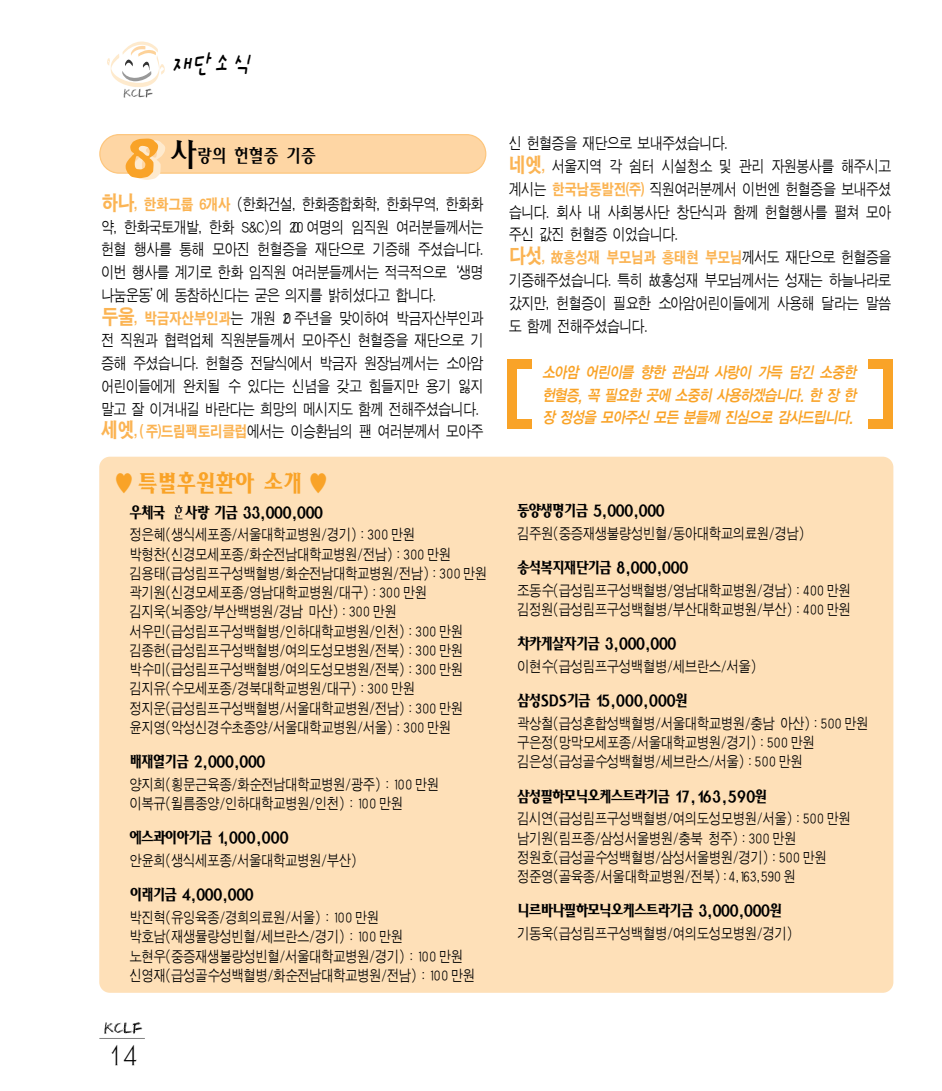
<style>
.page{position:relative;width:942px;height:1091px;background:#fff}
.page>*{position:absolute;margin:0;border:0;box-sizing:border-box;transform-origin:0 0}
.t1{font:52.5px "Sand";color:#f9a328;scale:1.08 1}
.t2{font:italic 35px "San Ks M";color:#000;scale:.8 1}
.t3{font:24.5px "Sapph IIL";color:#000;scale:.8 1}
.t4{font:22.75px "Sapph IIB";color:#f9a328;scale:.85 1}
.t5{font:17.5px "Sapph IIM";color:#000;scale:.85 1}
.t6{font:15.75px/22.8px "J Cmg J";letter-spacing:-.075em;color:#000;scale:.85 1}
.t7{font:italic 15.75px/22.8px "YGO14";color:#f9a328;text-align:justify;scale:.85 1}
.t8{font:15.75px "J Cbg K";letter-spacing:-.08em;color:#fbb454;scale:.85 1}
.t9{font:14.88px/19.2px "J Cmg J";letter-spacing:-.05em;color:#000;scale:.85 1}
.t10{font:14.88px "Sapph IIB";letter-spacing:-.075em;color:#000;scale:.85 1}
.s1{color:#feeace}
.s2{font-size:31.5px}
.s3{font-family:"J Cbg K";font-size:21px;color:#fbb454}
.s4{font-family:"J Cbg K";color:#fbb454}
.s5{font-family:"J Cmg J";font-size:24.5px}
.s6{font-size:21px}
.s7{font-family:"J Cmg J";color:#000}
</style>
<div class="page">
<hr style="left:99px;top:1037px;width:46px;height:1px;background:#808080">
<svg style="left:104px;top:1022px;width:38px;height:11px"></svg>
<svg style="left:107px;top:41px;width:58px;height:57px"></svg>
<div style="left:99px;top:456px;width:794px;height:536px;background:#fee0b8;border-radius:11px"></div>
<svg style="left:175px;top:505px;width:8px;height:14px"></svg>
<div style="left:100px;top:135px;width:386px;height:38px;background:#fed6a4;border-radius:19px"></div>
<div style="left:99px;top:134px;width:387px;height:40px;border:1px solid #fdc67d;border-radius:19px"></div>
<div style="left:507px;top:359px;width:25px;height:10px;background:#f9a328"></div>
<div style="left:507px;top:418px;width:25px;height:10px;background:#f9a328"></div>
<div style="left:507px;top:359px;width:10px;height:59px;background:#f9a328"></div>
<div style="left:868px;top:418px;width:25px;height:10px;background:#f9a328"></div>
<div style="left:868px;top:359px;width:25px;height:10px;background:#f9a328"></div>
<div style="left:883px;top:369px;width:10px;height:59px;background:#f9a328"></div>
<h2 class="t2" style="left:171px;top:51px;width:107px">재단소식</h2>
<h1 class="t1" style="left:121px;top:134px;width:43px">8<span class="s1">8</span></h1>
<p class="t5" style="left:170px;top:147px;width:173px"><span class="s2">사</span>랑의 헌혈증 기증</p>
<p class="t6" style="left:101px;top:194px;width:452px"><span class="s3">하나</span><span class="s4">, 한화그룹 6개사</span> (한화건설, 한화종합화학, 한화무역, 한화화 약, 한화국토개발, 한화 S&amp;C)의 200 여명의 임직원 여러분들께서는 헌혈 행사를 통해 모아진 헌혈증을 재단으로 기증해 주셨습니다. 이번 행사를 계기로 한화 임직원 여러분들께서는 적극적으로‘생명 나눔운동’에 동참하신다는 굳은 의지를 밝히셨다고 합니다.<br><span class="s3">두울</span><span class="s4">, 박금자산부인과</span>는 개원 20 주년을 맞이하여 박금자산부인과 전 직원과 협력업체 직원분들께서 모아주신 현혈증을 재단으로 기 증해 주셨습니다. 헌혈증 전달식에서 박금자 원장님께서는 소아암 어린이들에게 완치될 수 있다는 신념을 갖고 힘들지만 용기 잃지 말고 잘 이겨내길 바란다는 희망의 메시지도 함께 전해주셨습니다. <span class="s3">세엣</span><span class="s4">, ( 주)드림팩토리클럽</span>에서는 이승환님의 팬 여러분께서 모아주</p>
<h3 class="t4" style="left:113px;top:473px;width:255px"><span class="s5">♥</span> 특별후원환아 소개 <span class="s5">♥</span></h3>
<p class="t10" style="left:129px;top:505px;width:44px">우체국</p>
<p class="t10" style="left:185px;top:505px;width:164px">사랑 기금 33,000,000</p>
<p class="t9" style="left:129px;top:526px;width:422px">정은혜(생식세포종/서울대학교병원/경기) : 300 만원 박형찬(신경모세포종/화순전남대학교병원/전남) : 300 만원 김용태(급성림프구성백혈병/화순전남대학교병원/전남) : 300 만원 곽기원(신경모세포종/영남대학교병원/대구) : 300 만원 김지욱(뇌종양/부산백병원/경남 마산) : 300 만원 서우민(급성림프구성백혈병/인하대학교병원/인천) : 300 만원 김종헌(급성림프구성백혈병/여의도성모병원/전북) : 300 만원 박수미(급성림프구성백혈병/여의도성모병원/전북) : 300 만원 김지유(수모세포종/경북대학교병원/대구) : 300 만원 정지운(급성림프구성백혈병/서울대학교병원/전남) : 300 만원 윤지영(악성신경수초종양/서울대학교병원/서울) : 300 만원</p>
<p class="t10" style="left:129px;top:754px;width:162px">배재열기금 2,000,000</p>
<p class="t9" style="left:129px;top:775px;width:366px">양지희(횡문근육종/화순전남대학교병원/광주) : 10 0 만원 이복규(윌름종양/인하대학교병원/인천) : 10 0 만원</p>
<p class="t10" style="left:129px;top:831px;width:189px">에스콰이아기금 1,000,000</p>
<p class="t9" style="left:129px;top:851px;width:269px">안윤희(생식세포종/서울대학교병원/부산)</p>
<p class="t10" style="left:129px;top:887px;width:148px">이래기금 4,000,000</p>
<p class="t9" style="left:129px;top:908px;width:408px">박진혁(유잉육종/경희의료원/서울) : 10 0 만원 박호남(재생뮬량성빈혈/세브란스/경기) : 10 0 만원 노현우(중증재생불량성빈혈/서울대학교병원/경기) : 10 0 만원 신영재(급성골수성백혈병/화순전남대학교병원/전남) : 10 0 만원</p>
<p class="t6" style="left:508px;top:133px;width:452px">신 헌혈증을 재단으로 보내주셨습니다.<br><span class="s3">네엣</span><span class="s4">,</span> 서울지역 각 쉼터 시설청소 및 관리 자원봉사를 해주시고 계시는 <span class="s4">한국남동발전(주)</span> 직원여러분께서 이번엔 헌혈증을 보내주셨 습니다. 회사 내 사회봉사단 창단식과 함께 헌혈행사를 펼쳐 모아 주신 값진 헌혈증 이었습니다.</p>
<p class="t8" style="left:508px;top:250px;width:452px"><span class="s6">다섯</span>, 故홍성재 부모님과 홍태현 부모님<span class="s7">께서도 재단으로 헌혈증을</span></p>
<p class="t6" style="left:508px;top:270px;width:452px;text-align:justify">기증해주셨습니다. 특히 故홍성재 부모님께서는 성재는 하늘나라로 갔지만, 헌혈증이 필요한 소아암어린이들에게 사용해 달라는 말씀 도 함께 전해주셨습니다.</p>
<p class="t7" style="left:542px;top:361px;width:375px">소아암 어린이를 향한 관심과 사랑이 가득 담긴 소중한 헌혈증, 꼭 필요한 곳에 소중히 사용하겠습니다. 한 장 한 장 정성을 모아주신 모든 분들께 진심으로 감사드립니다.</p>
<p class="t10" style="left:517px;top:504px;width:175px">동양생명기금 5,000,000</p>
<p class="t9" style="left:517px;top:524px;width:340px">김주원(중증재생불량성빈혈/동아대학교의료원/경남)</p>
<p class="t10" style="left:517px;top:560px;width:203px">송석복지재단기금 8,000,000</p>
<p class="t9" style="left:517px;top:581px;width:394px">조동수(급성림프구성백혈병/영남대학교병원/경남) : 400 만원 김정원(급성림프구성백혈병/부산대학교병원/부산) : 400 만원</p>
<p class="t10" style="left:517px;top:637px;width:189px">차카게살자기금 3,000,000</p>
<p class="t9" style="left:517px;top:657px;width:283px">이현수(급성림프구성백혈병/세브란스/서울)</p>
<p class="t10" style="left:517px;top:693px;width:202px">삼성SDS기금 15,000,000원</p>
<p class="t9" style="left:517px;top:714px;width:415px">곽상철(급성혼합성백혈병/서울대학교병원/충남 아산) : 500 만원 구은정(망막모세포종/서울대학교병원/경기) : 500 만원 김은성(급성골수성백혈병/세브란스/서울) : 500 만원</p>
<p class="t10" style="left:517px;top:789px;width:296px">삼성필하모닉오케스트라기금 17,163,590원</p>
<p class="t9" style="left:517px;top:810px;width:394px">김시연(급성림프구성백혈병/여의도성모병원/서울) : 500 만원 남기원(림프종/삼성서울병원/충북 청주) : 300 만원 정원호(급성골수성백혈병/삼성서울병원/경기) : 500 만원 정준영(골육종/서울대학교병원/전북) : 4,163,590 원</p>
<p class="t10" style="left:517px;top:903px;width:313px">니르바나필하모닉오케스트라기금 3,000,000원</p>
<p class="t9" style="left:517px;top:924px;width:326px">기동욱(급성림프구성백혈병/여의도성모병원/경기)</p>
<h3 class="t3" style="left:108px;top:1044px;width:38px">14</h3>
</div>
